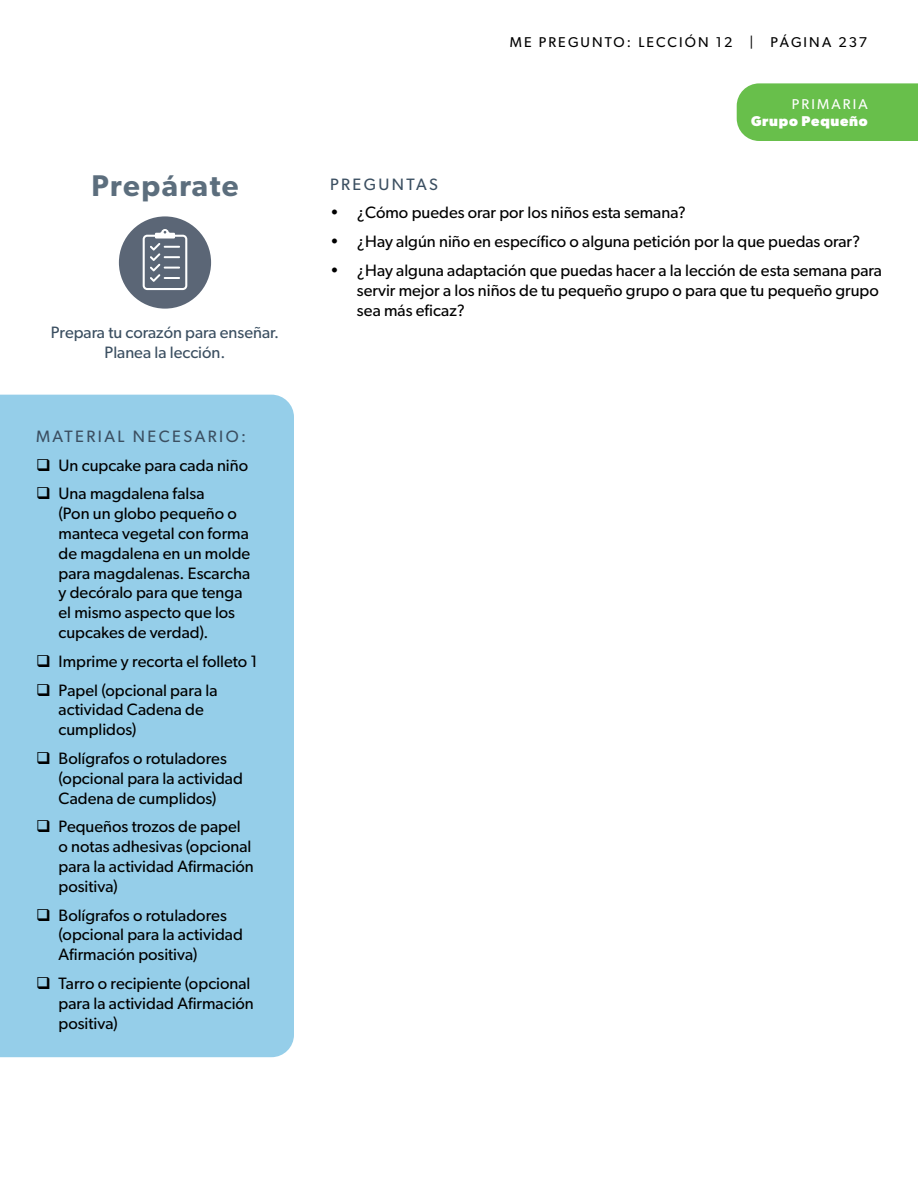
<style>
.page{position:relative;width:918px;height:1188px;background:#fff}
.page>*{position:absolute;margin:0;border:0;box-sizing:border-box;transform-origin:0 0}
.t1{font:600 30px "Gibson";letter-spacing:.05em;color:#5c6e7d}
.t2{font:16.5px/19.8px "Gibson";color:#000}
.t3{font:16.5px/19.8px "Gibson";color:#3b4f61;text-align:center}
.t4{font:16.5px "Gibson";letter-spacing:.15em;color:#3b4f61}
.t5{font:14.25px "Gibson";letter-spacing:.15em;color:#000}
.t6{font:700 14.25px "Gibson";letter-spacing:.05em;color:#fff}
.t7{font:14.25px "Gibson";letter-spacing:.15em;color:#fff}
</style>
<div class="page">
<div style="left:737px;top:83px;width:181px;height:58px;background:#68bf4b"></div>
<div style="left:119px;top:216px;width:92px;height:93px;background:#5b6676;border-radius:50%"></div>
<svg style="left:143px;top:229px;width:44px;height:61px"></svg>
<div style="left:0;top:395px;width:294px;height:662px;background:#95cee9"></div>
<p class="t5" style="left:510px;top:34px;width:359px">ME PREGUNTO: LECCIÓN 12 | PÁGINA 237</p>
<p class="t7" style="left:792px;top:96px;width:77px">PRIMARIA</p>
<p class="t6" style="left:751px;top:113px;width:118px">Grupo Pequeño</p>
<h1 class="t1" style="left:91px;top:168px;width:149px">Prepárate</h1>
<p class="t4" style="left:330px;top:174px;width:109px">PREGUNTAS</p>
<p class="t2" style="left:330px;top:203px;width:358px">• ¿Cómo puedes orar por los niños esta semana?</p>
<p class="t2" style="left:330px;top:231px;width:532px">• ¿Hay algún niño en específico o alguna petición por la que puedas orar?</p>
<p class="t2" style="left:357px;top:260px;width:526px;text-indent:-27px">• ¿Hay alguna adaptación que puedas hacer a la lección de esta semana para servir mejor a los niños de tu pequeño grupo o para que tu pequeño grupo sea más eficaz?</p>
<p class="t3" style="left:51px;top:323px;width:230px">Prepara tu corazón para enseñar.<br>Planea la lección.</p>
<p class="t4" style="left:36px;top:426px;width:212px">MATERIAL NECESARIO:</p>
<p class="t2" style="left:36px;top:455px;width:214px">❑ Un cupcake para cada niño</p>
<p class="t2" style="left:59px;top:484px;width:193px;text-indent:-23px">❑ Una magdalena falsa<br>(Pon un globo pequeño o manteca vegetal con forma de magdalena en un molde para magdalenas. Escarcha y decóralo para que tenga el mismo aspecto que los cupcakes de verdad).</p>
<p class="t2" style="left:36px;top:651px;width:223px">❑ Imprime y recorta el folleto 1</p>
<p class="t2" style="left:59px;top:680px;width:160px;text-indent:-23px">❑ Papel (opcional para la actividad Cadena de cumplidos)</p>
<p class="t2" style="left:59px;top:748px;width:186px;text-indent:-23px">❑ Bolígrafos o rotuladores (opcional para la actividad<br>Cadena de cumplidos)</p>
<p class="t2" style="left:59px;top:817px;width:197px;text-indent:-23px">❑ Pequeños trozos de papel o notas adhesivas (opcional para la actividad Afirmación positiva)</p>
<p class="t2" style="left:59px;top:905px;width:186px;text-indent:-23px">❑ Bolígrafos o rotuladores (opcional para la actividad<br>Afirmación positiva)</p>
<p class="t2" style="left:59px;top:973px;width:197px;text-indent:-23px">❑ Tarro o recipiente (opcional para la actividad Afirmación positiva)</p>
</div>
